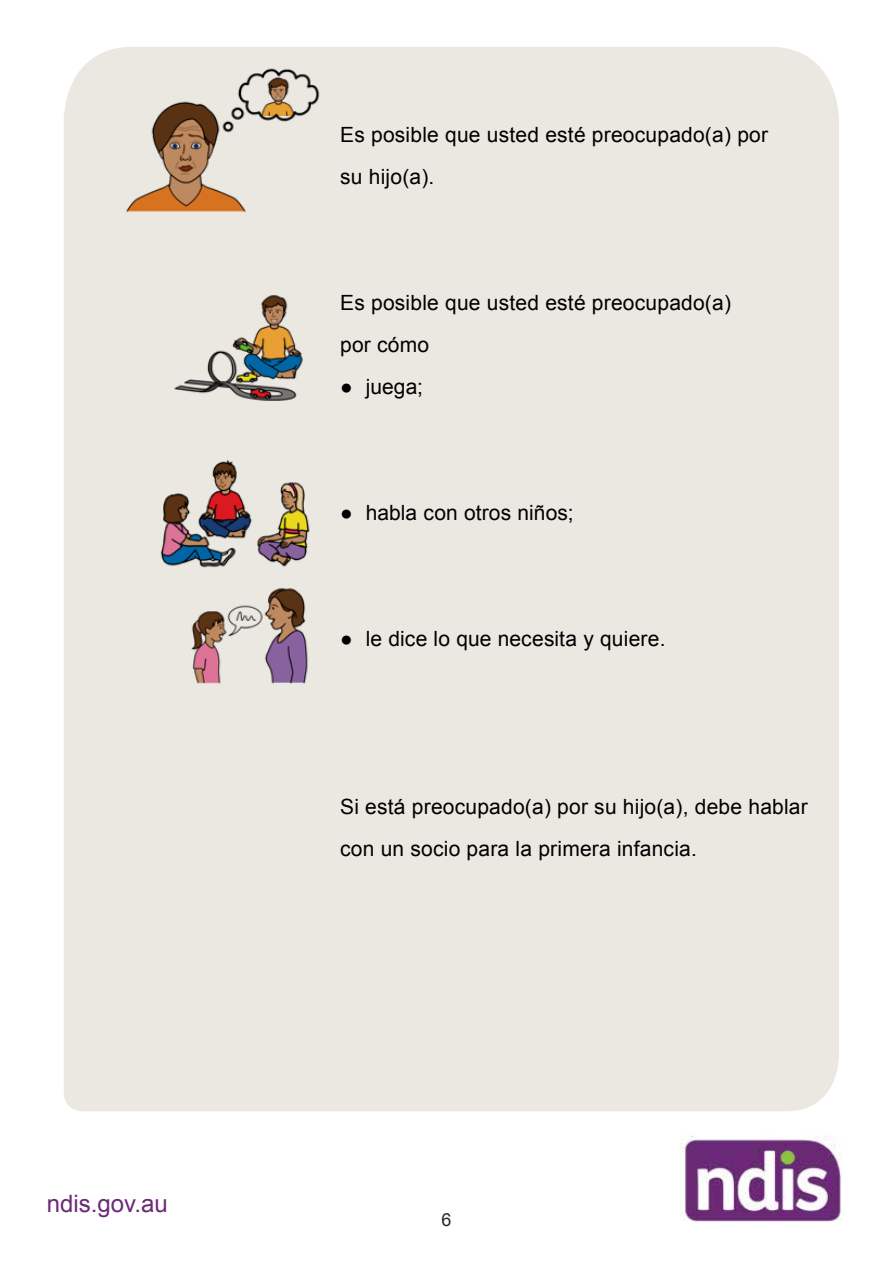
<style>
.page{position:relative;width:893px;height:1263px;background:#fff}
.page>*{position:absolute;margin:0;border:0;box-sizing:border-box;transform-origin:0 0}
.t1{font:24px "Arial";color:#6b2976}
.t2{font:21px/42px "Arial";letter-spacing:.01em;color:#000}
.t3{font:18px "Arial";color:#292829}
</style>
<div class="page">
<img style="left:680px;top:1136px;width:162px;height:87px">
<div style="left:64px;top:47px;width:775px;height:1064px;background:#ebe8e2"></div>
<img style="left:118px;top:91px;width:134px;height:128px">
<img style="left:217px;top:59px;width:108px;height:92px">
<img style="left:261px;top:75px;width:33px;height:40px">
<img style="left:172px;top:292px;width:134px;height:110px">
<img style="left:149px;top:450px;width:170px;height:122px">
<img style="left:181px;top:584px;width:134px;height:100px">
<p class="t1" style="left:47px;top:1188px;width:122px">ndis.gov.au</p>
<p class="t2" style="left:340px;top:114px;width:429px">Es posible que usted esté preocupado(a) por su hijo(a).</p>
<p class="t2" style="left:340px;top:282px;width:392px">Es posible que usted esté preocupado(a) por cómo</p>
<p class="t2" style="left:340px;top:366px;width:84px">● juega;</p>
<p class="t2" style="left:340px;top:492px;width:235px">● habla con otros niños;</p>
<p class="t2" style="left:340px;top:618px;width:327px">● le dice lo que necesita y quiere.</p>
<p class="t2" style="left:340px;top:786px;width:469px">Si está preocupado(a) por su hijo(a), debe hablar con un socio para la primera infancia.</p>
<p class="t3" style="left:441px;top:1208px;width:12px">6</p>
</div>
